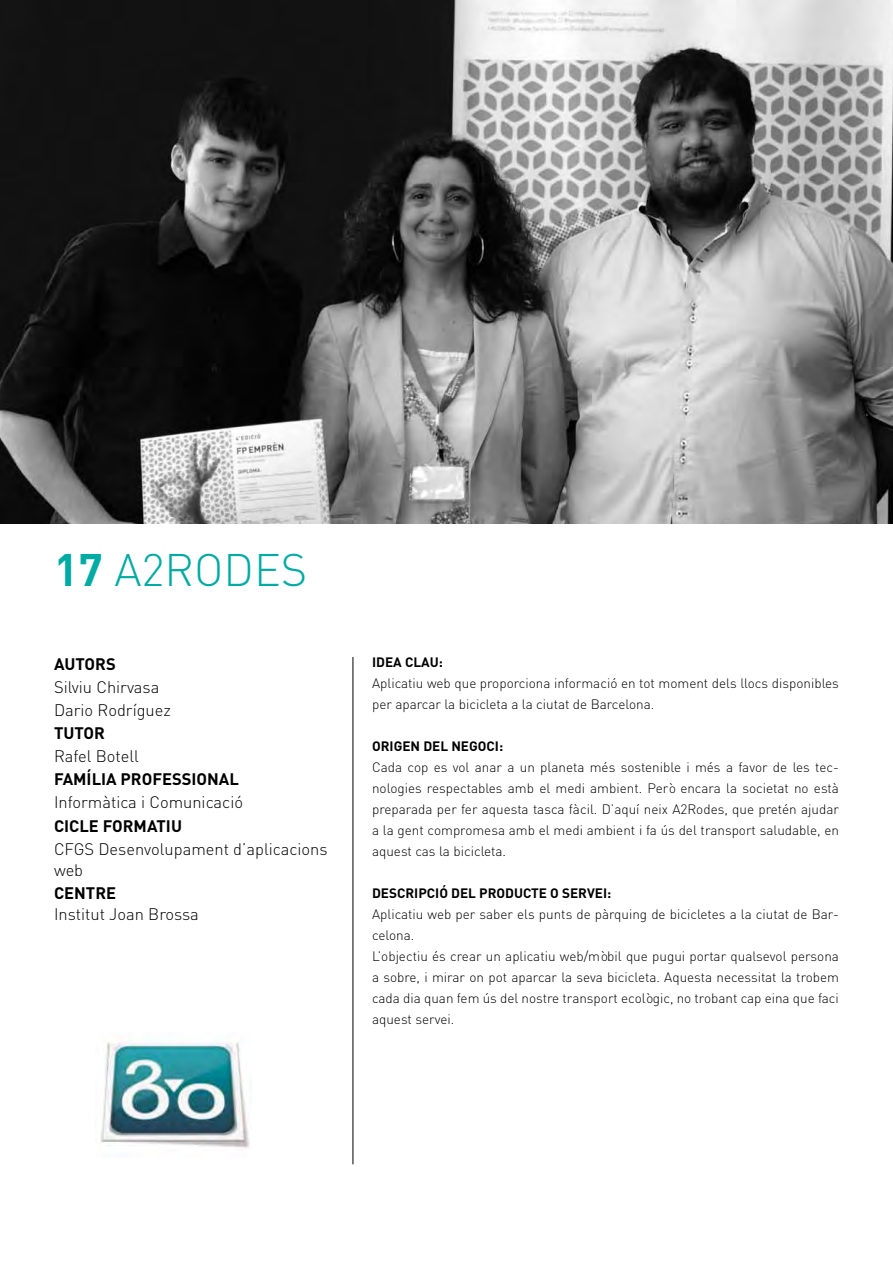
<style>
.page{position:relative;width:893px;height:1263px;background:#fff}
.page>*{position:absolute;margin:0;border:0;box-sizing:border-box;transform-origin:0 0}
.t1{font:300 45px "DIN";color:#00aba4}
.t2{font:300 16.5px/23.1px "DIN";color:#000}
.t3{font:700 16.5px "DIN";color:#000}
.t4{font:300 13.5px/21px "DIN";color:#000}
.t5{font:700 13.5px "DIN";color:#000}
.s1{font-weight:700}
</style>
<div class="page">
<hr style="left:353px;top:657px;width:1px;height:507px;background:#000">
<img style="left:0;top:0;width:893px;height:523px">
<img style="left:100px;top:1040px;width:152px;height:109px">
<h1 class="t1" style="left:54px;top:542px;width:255px"><span class="s1">17</span> A2RODES</h1>
<p class="t3" style="left:54px;top:653px;width:63px">AUTORS</p>
<p class="t2" style="left:54px;top:675px;width:118px">Silviu Chirvasa<br>Dario Rodríguez</p>
<p class="t3" style="left:54px;top:722px;width:52px">TUTOR</p>
<p class="t2" style="left:54px;top:744px;width:86px">Rafel Botell</p>
<p class="t3" style="left:54px;top:769px;width:186px">FAMÍLIA PROFESSIONAL</p>
<p class="t2" style="left:54px;top:791px;width:191px">Informàtica i Comunicació</p>
<p class="t3" style="left:54px;top:815px;width:130px">CICLE FORMATIU</p>
<p class="t2" style="left:54px;top:838px;width:275px;line-height:21px">CFGS Desenvolupament d’aplicacions web</p>
<p class="t3" style="left:54px;top:882px;width:64px">CENTRE</p>
<p class="t2" style="left:54px;top:902px;width:146px">Institut Joan Brossa</p>
<p class="t5" style="left:372px;top:653px;width:72px">IDEA CLAU:</p>
<p class="t4" style="left:372px;top:673px;width:468px">Aplicatiu web que proporciona informació en tot moment dels llocs disponibles per aparcar la bicicleta a la ciutat de Barcelona.</p>
<p class="t5" style="left:372px;top:737px;width:133px">ORIGEN DEL NEGOCI:</p>
<p class="t4" style="left:372px;top:757px;width:468px;text-align:justify">Cada cop es vol anar a un planeta més sostenible i més a favor de les tec&shy;nologies respectables amb el medi ambient. Però encara la societat no està preparada per fer aquesta tasca fàcil. D’aquí neix A2Rodes, que pretén ajudar a la gent compromesa amb el medi ambient i fa ús del transport saludable, en aquest cas la bicicleta.</p>
<p class="t5" style="left:372px;top:884px;width:241px">DESCRIPCIÓ DEL PRODUCTE O SERVEI:</p>
<p class="t4" style="left:372px;top:904px;width:468px">Aplicatiu web per saber els punts de pàrquing de bicicletes a la ciutat de Bar&shy;celona.<br>L’objectiu és crear un aplicatiu web/mòbil que pugui portar qualsevol persona a sobre, i mirar on pot aparcar la seva bicicleta. Aquesta necessitat la trobem cada dia quan fem ús del nostre transport ecològic, no trobant cap eina que faci aquest servei.</p>
</div>
